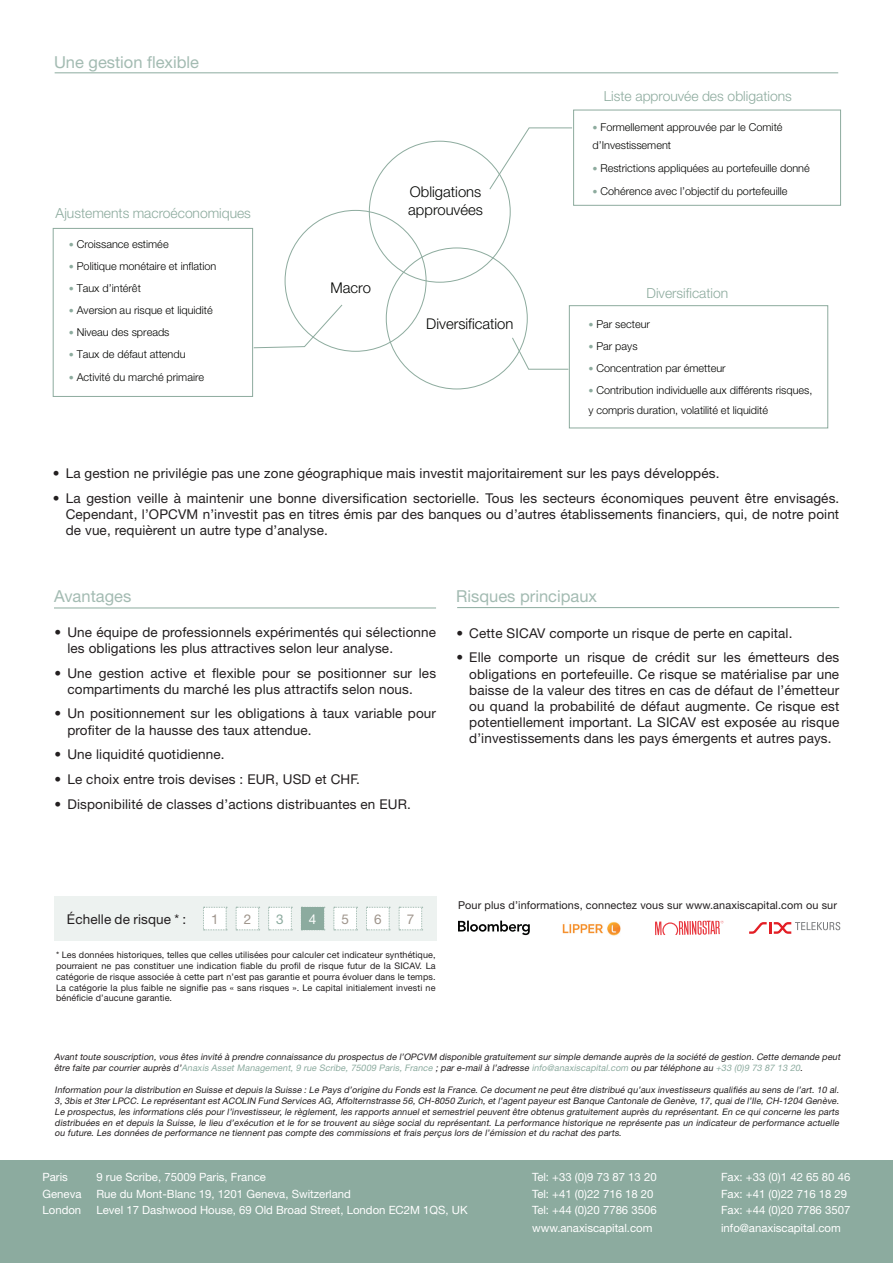
<style>
.page{position:relative;width:893px;height:1263px;background:#fff}
.page>*{position:absolute;margin:0;border:0;box-sizing:border-box;transform-origin:0 0}
.t1{font:16.5px "Helvetica Neue";color:#a3bbb2}
.t2{font:300 14.85px/17.7px "Helvetica Neue";color:#040503}
.t3{font:300 13.8px "Helvetica Neue";color:#8dab9e}
.t4{font:13.5px/16.2px "Helvetica Neue";letter-spacing:.01em;color:#231f20}
.t5{font:13.5px "Helvetica Neue";color:#9f958c}
.t6{font:13.5px "Helvetica Neue";color:#8cab9f}
.t7{font:13.5px "Helvetica Neue";color:#fff}
.t8{font:11.4px "Helvetica Neue";color:#fff}
.t9{font:300 10.95px/22.2px "Helvetica Neue";color:#040503}
.t10{font:10.8px "Helvetica Neue";letter-spacing:.01em;color:#231f20}
.t11{font:italic 9px/10.8px "Helvetica Neue";color:#231f20}
.t12{font:9px/10.8px "Helvetica Neue";letter-spacing:.01em;color:#231f20;text-align:justify}
.s1{color:#8cab9f}
</style>
<div class="page">
<div style="left:569px;top:305px;width:259px;height:123px;border:1px solid #8dab9e"></div>
<svg style="left:511px;top:337px;width:58px;height:33px"></svg>
<div style="left:573px;top:110px;width:268px;height:96px;border:1px solid #8dab9e"></div>
<svg style="left:488px;top:127px;width:84px;height:63px"></svg>
<div style="left:53px;top:228px;width:200px;height:169px;border:1px solid #8dab9e"></div>
<svg style="left:253px;top:304px;width:90px;height:45px"></svg>
<hr style="left:54px;top:608px;width:382px;height:1px;background:#8cab9f">
<hr style="left:457px;top:607px;width:382px;height:1px;background:#8cab9f">
<div style="left:55px;top:896px;width:382px;height:45px;background:#edf2f0"></div>
<svg style="left:203px;top:907px;width:24px;height:23px"></svg>
<svg style="left:236px;top:907px;width:24px;height:23px"></svg>
<svg style="left:268px;top:907px;width:24px;height:23px"></svg>
<svg style="left:301px;top:907px;width:24px;height:23px"></svg>
<svg style="left:334px;top:907px;width:23px;height:23px"></svg>
<svg style="left:366px;top:907px;width:24px;height:23px"></svg>
<svg style="left:399px;top:907px;width:24px;height:23px"></svg>
<svg style="left:458px;top:921px;width:72px;height:14px"></svg>
<img style="left:562px;top:922px;width:59px;height:14px">
<svg style="left:655px;top:921px;width:69px;height:14px"></svg>
<svg style="left:749px;top:922px;width:91px;height:12px"></svg>
<hr style="left:55px;top:73px;width:783px;height:1px;background:#8cab9f">
<div style="left:0;top:1161px;width:893px;height:102px;background:#8cab9f"></div>
<p class="t1" style="left:54px;top:52px;width:147px">Une gestion flexible</p>
<p class="t3" style="left:56px;top:205px;width:197px">Ajustements macroéconomiques</p>
<p class="t9" style="left:77px;top:232px;width:141px">Croissance estimée<br>Politique monétaire et inflation<br>Taux d’intérêt<br>Aversion au risque et liquidité<br>Niveau des spreads<br>Taux de défaut attendu<br>Activité du marché primaire</p>
<p class="t2" style="left:331px;top:278px;width:42px">Macro</p>
<p class="t2" style="left:408px;top:183px;width:76px">Obligations approuvées</p>
<p class="t2" style="left:426px;top:314px;width:89px">Diversification</p>
<p class="t3" style="left:604px;top:88px;width:190px">Liste approuvée des obligations</p>
<p class="t9" style="left:592px;top:118px;width:192px;line-height:18.3px;text-indent:8px">Formellement approuvée par le Comité d’Investissement</p>
<p class="t9" style="left:600px;top:156px;width:211px;line-height:23.2px">Restrictions appliquées au portefeuille donné<br>Cohérence avec l’objectif du portefeuille</p>
<p class="t3" style="left:646px;top:285px;width:83px">Diversification</p>
<p class="t9" style="left:596px;top:313px;width:217px">Par secteur<br>Par pays<br>Concentration par émetteur<br>Contribution individuelle aux différents risques,</p>
<p class="t9" style="left:588px;top:399px;width:181px">y compris duration, volatilité et liquidité</p>
<p class="t4" style="left:53px;top:465px;width:668px">• La gestion ne privilégie pas une zone géographique mais investit majoritairement sur les pays développés.</p>
<p class="t4" style="left:66px;top:490px;width:775px;text-align:justify;text-indent:-13px">• La gestion veille à maintenir une bonne diversification sectorielle. Tous les secteurs économiques peuvent être envisagés.<br>Cependant, l’OPCVM n’investit pas en titres émis par des banques ou d’autres établissements financiers, qui, de notre point de vue, requièrent un autre type d’analyse.</p>
<p class="t1" style="left:54px;top:586px;width:79px">Avantages</p>
<p class="t4" style="left:67px;top:623px;width:370px;text-indent:-13px">• Une équipe de professionnels expérimentés qui sélectionne les obligations les plus attractives selon leur analyse.</p>
<p class="t4" style="left:67px;top:664px;width:370px;text-indent:-13px">• Une gestion active et flexible pour se positionner sur les compartiments du marché les plus attractifs selon nous.</p>
<p class="t4" style="left:67px;top:705px;width:370px;text-indent:-13px">• Un positionnement sur les obligations à taux variable pour profiter de la hausse des taux attendue.</p>
<p class="t4" style="left:55px;top:746px;width:171px">• Une liquidité quotidienne.</p>
<p class="t4" style="left:55px;top:771px;width:307px">• Le choix entre trois devises : EUR, USD et CHF.</p>
<p class="t4" style="left:55px;top:796px;width:358px">• Disponibilité de classes d’actions distribuantes en EUR.</p>
<p class="t1" style="left:456px;top:586px;width:142px">Risques principaux</p>
<p class="t4" style="left:456px;top:625px;width:337px">• Cette SICAV comporte un risque de perte en capital.</p>
<p class="t4" style="left:469px;top:649px;width:371px;text-align:justify;text-indent:-13px">• Elle comporte un risque de crédit sur les émetteurs des obligations en portefeuille. Ce risque se matérialise par une baisse de la valeur des titres en cas de défaut de l’émetteur ou quand la probabilité de défaut augmente. Ce risque est potentiellement important. La SICAV est exposée au risque d’investissements dans les pays émergents et autres pays.</p>
<p class="t4" style="left:67px;top:911px;width:121px">échelle de risque * :</p>
<p class="t5" style="left:211px;top:911px;width:9px">1</p>
<p class="t5" style="left:244px;top:911px;width:9px">2</p>
<p class="t6" style="left:276px;top:911px;width:9px">3</p>
<p class="t7" style="left:309px;top:911px;width:9px">4</p>
<p class="t5" style="left:341px;top:911px;width:9px">5</p>
<p class="t5" style="left:374px;top:911px;width:9px">6</p>
<p class="t5" style="left:407px;top:911px;width:9px">7</p>
<p class="t12" style="left:56px;top:949px;width:381px">* Les données historiques, telles que celles utilisées pour calculer cet indicateur synthétique, pourraient ne pas constituer une indication fiable du profil de risque futur de la SICAV. La catégorie de risque associée à cette part n’est pas garantie et pourra évoluer dans le temps.<br>La catégorie la plus faible ne signifie pas « sans risques ». Le capital initialement investi ne bénéficie d’aucune garantie.</p>
<p class="t10" style="left:458px;top:898px;width:381px">Pour plus d’informations, connectez vous sur www.anaxiscapital.com ou sur</p>
<p class="t11" style="left:54px;top:1051px;width:790px">Avant toute souscription, vous êtes invité à prendre connaissance du prospectus de l’OPCVM disponible gratuitement sur simple demande auprès de la société de gestion. Cette demande peut être faite par courrier auprès d’<span class="s1">Anaxis Asset Management, 9 rue Scribe, 75009 Paris, France</span> ; par e-mail à l’adresse <span class="s1">info@anaxiscapital.com</span> ou par téléphone au <span class="s1">+33 (0)9 73 87 13 20</span>.</p>
<p class="t11" style="left:55px;top:1084px;width:788px;text-align:justify">Information pour la distribution en Suisse et depuis la Suisse : Le Pays d’origine du Fonds est la France. Ce document ne peut être distribué qu’aux investisseurs qualifiés au sens de l’art. 10 al.<br>3,3bis et3terLPCC.Le représentantestACOLIN Fund Services AG,Affolternstrasse 56,CH-8050 Zurich,etl’agentpayeurestBanque Cantonale de Genève,17,quaide l’Ile,CH-1204 Genève.<br>Le prospectus, les informations clés pour l’investisseur, le règlement, les rapports annuel et semestriel peuvent être obtenus gratuitement auprès du représentant. En ce qui concerne les parts distribuées en et depuis la Suisse, le lieu d’exécution et le for se trouvent au siège social du représentant. La performance historique ne représente pas un indicateur de performance actuelle ou future. Les données de performance ne tiennent pas compte des commissions et frais perçus lors de l’émission et du rachat des parts.</p>
<p class="t8" style="left:43px;top:1170px;width:27px">Paris</p>
<p class="t8" style="left:96px;top:1170px;width:171px">9 rue Scribe, 75009 Paris, France</p>
<p class="t8" style="left:532px;top:1170px;width:126px">Tel: +33 (0)9 73 87 13 20</p>
<p class="t8" style="left:721px;top:1170px;width:131px">Fax: +33 (0)1 42 65 80 46</p>
<p class="t8" style="left:43px;top:1187px;width:40px">Geneva</p>
<p class="t8" style="left:97px;top:1187px;width:256px">Rue du Mont-Blanc 19, 1201 Geneva, Switzerland</p>
<p class="t8" style="left:532px;top:1187px;width:123px">Tel: +41 (0)22 716 18 20</p>
<p class="t8" style="left:721px;top:1187px;width:128px">Fax: +41 (0)22 716 18 29</p>
<p class="t8" style="left:532px;top:1221px;width:122px">www.anaxiscapital.com</p>
<p class="t8" style="left:721px;top:1221px;width:121px">info@anaxiscapital.com</p>
<p class="t8" style="left:43px;top:1203px;width:40px">London</p>
<p class="t8" style="left:96px;top:1203px;width:373px">Level 17 Dashwood House, 69 Old Broad Street, London EC2M 1QS, UK</p>
<p class="t8" style="left:532px;top:1203px;width:126px">Tel: +44 (0)20 7786 3506</p>
<p class="t8" style="left:721px;top:1203px;width:131px">Fax: +44 (0)20 7786 3507</p>
</div>
